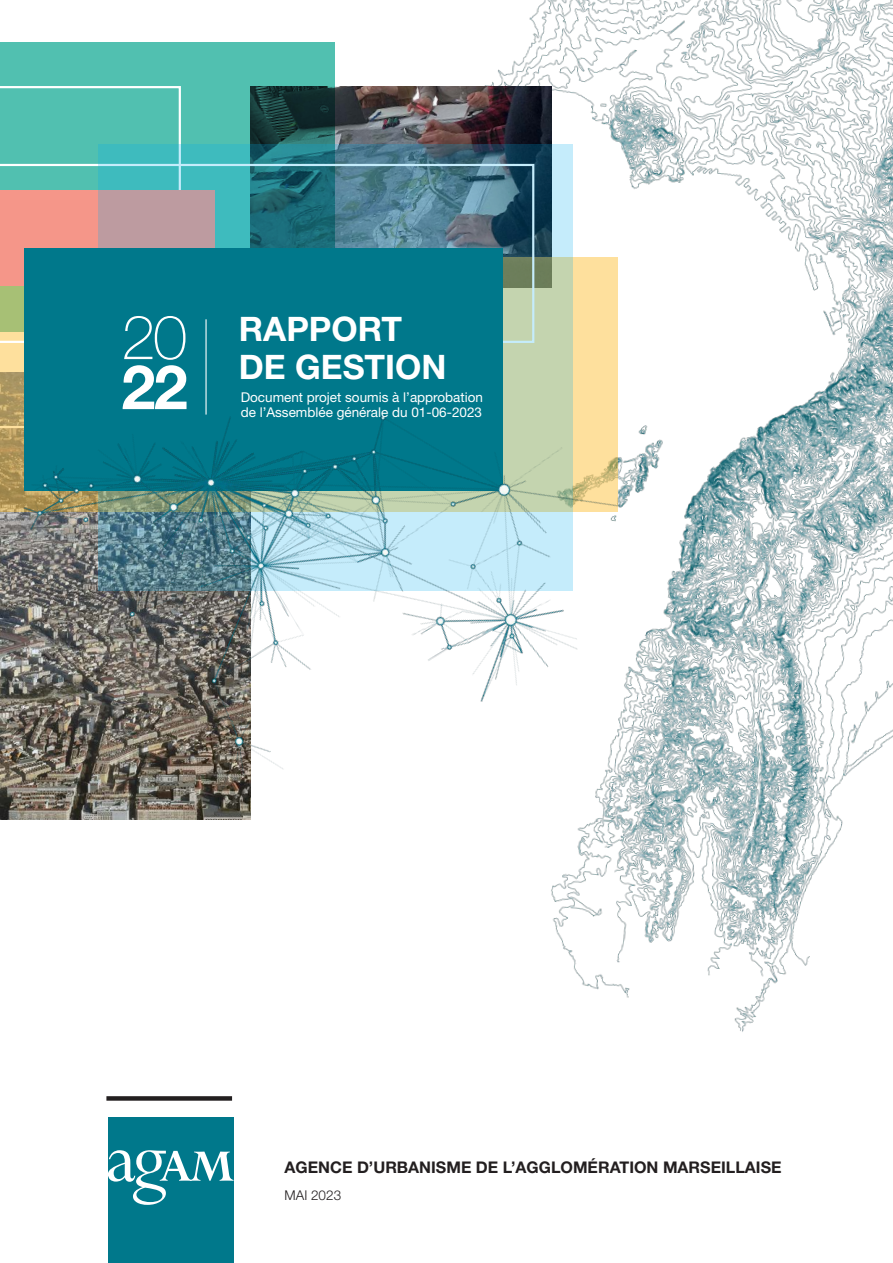
<style>
.page{position:relative;width:893px;height:1263px;background:#fff}
.page>*{position:absolute;margin:0;border:0;box-sizing:border-box;transform-origin:0 0}
.t1{font:100 61.5px "Helvetica Neue LT Std";color:#fff}
.t2{font:700 61.5px "Helvetica Neue LT Std";color:#fff}
.t3{font:700 33.75px "Helvetica Neue LT Std";color:#fff}
.t4{font:700 16.05px "Helvetica Neue LT Std";color:#231f20}
.t5{font:13.5px/15px "Helvetica Neue LT Std";color:#fff}
.t6{font:300 13.5px "Helvetica Neue LT Std";color:#231f20}
</style>
<div class="page">
<img style="left:337px;top:0;width:556px;height:1032px">
<img style="left:335px;top:87px;width:217px;height:57px">
<svg style="left:0;top:43px;width:335px;height:101px;background:#45a497"></svg>
<div style="left:0;top:86px;width:181px;height:78px;background:#51c0b0"></div>
<div style="left:0;top:166px;width:98px;height:24px;background:#51c0b0"></div>
<div style="left:0;top:190px;width:214px;height:96px;background:#f59689"></div>
<svg style="left:98px;top:144px;width:475px;height:75px;background:#518d99"></svg>
<div style="left:108px;top:1117px;width:126px;height:146px;background:#00788b"></div>
<svg style="left:108px;top:1150px;width:126px;height:55px"></svg>
<div style="left:106px;top:1096px;width:126px;height:5px;background:#231f20"></div>
<img style="left:0;top:219px;width:688px;height:670px">
<hr style="left:205px;top:319px;width:2px;height:96px;background:#fff">
<p class="t1" style="left:121px;top:302px;width:67px">20</p>
<p class="t2" style="left:121px;top:349px;width:68px">22</p>
<p class="t3" style="left:239px;top:308px;width:165px">RAPPORT</p>
<p class="t3" style="left:239px;top:346px;width:209px">DE GESTION</p>
<p class="t5" style="left:241px;top:389px;width:244px">Document projet soumis à l’approbation de l’Assemblée générale du 01-06-2023</p>
<p class="t4" style="left:285px;top:1157px;width:498px">AGENCE D’URBANISME DE L’AGGLOMÉRATION MARSEILLAISE</p>
<p class="t6" style="left:285px;top:1187px;width:58px">MAI 2023</p>
</div>
